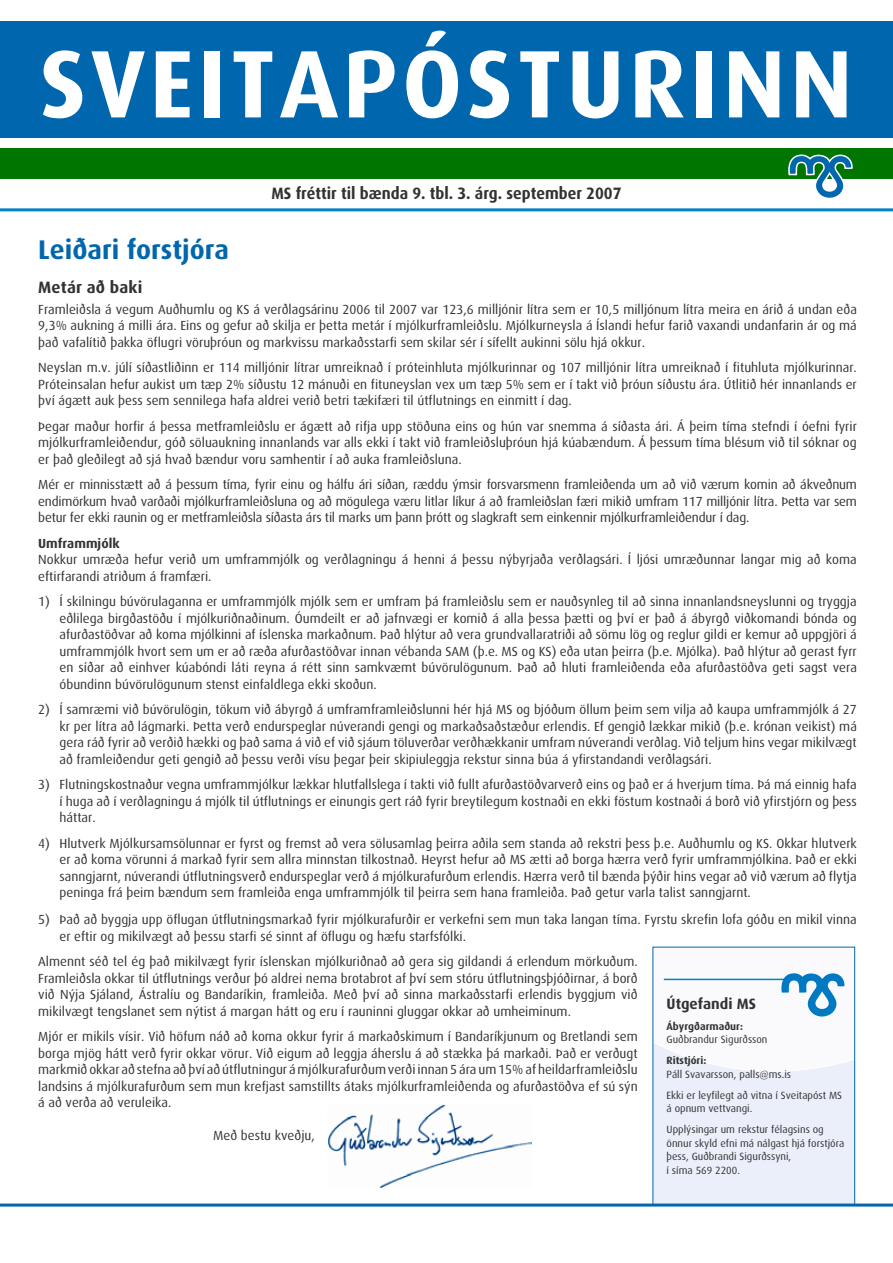
<style>
.page{position:relative;width:893px;height:1263px;background:#fff}
.page>*{position:absolute;margin:0;border:0;box-sizing:border-box;transform-origin:0 0}
.t1{font:700 96px "Dax";letter-spacing:.045em;color:#fff}
.t2{font:700 27px "Dax";color:#0066ad}
.t3{font:700 16.5px "Dax";color:#323232;scale:.95 1}
.t4{font:700 16.5px "Dax";color:#323232}
.t5{font:700 15px "Dax";color:#323232}
.t6{font:13.2px/16.5px "Dax";color:#323232;text-align:justify}
.t7{font:700 13.2px "Dax";color:#323232}
.t8{font:10.5px/21px "Dax";color:#323232}
.t9{font:700 10.5px "Dax";color:#323232}
</style>
<div class="page">
<div style="left:653px;top:947px;width:202px;height:258px;background:#ebeff9"></div>
<div style="left:0;top:148px;width:893px;height:31px;background:#007600"></div>
<hr style="left:0;top:208px;width:893px;height:3px;background:#0083c1">
<div style="left:0;top:21px;width:893px;height:116px;background:#0066ad"></div>
<svg style="left:788px;top:154px;width:65px;height:44px"></svg>
<svg style="left:653px;top:947px;width:202px;height:188px"></svg>
<hr style="left:0;top:1203px;width:893px;height:3px;background:#0066ad">
<img style="left:328px;top:1105px;width:203px;height:82px">
<h1 class="t1" style="left:40px;top:30px;width:814px">SVEITAPÓSTURINN</h1>
<p class="t3" style="left:271px;top:184px;width:370px">MS fréttir til bænda 9. tbl. 3. árg. september 2007</p>
<h2 class="t2" style="left:38px;top:235px;width:192px">Leiðari forstjóra</h2>
<p class="t4" style="left:38px;top:278px;width:106px">Metár að baki</p>
<p class="t6" style="left:38px;top:301px;width:820px">Framleiðsla á vegum Auðhumlu og KS á verðlagsárinu 2006 til 2007 var 123,6 milljónir lítra sem er 10,5 milljónum lítra meira en árið á undan eða 9,3% aukning á milli ára. Eins og gefur að skilja er þetta metár í mjólkurframleiðslu. Mjólkurneysla á Íslandi hefur farið vaxandi undanfarin ár og má það vafalítið þakka öflugri vöruþróun og markvissu markaðsstarfi sem skilar sér í sífellt aukinni sölu hjá okkur.</p>
<p class="t6" style="left:38px;top:359px;width:820px">Neyslan m.v. júlí síðastliðinn er 114 milljónir lítrar umreiknað í próteinhluta mjólkurinnar og 107 milljónir lítra umreiknað í fituhluta mjólkurinnar.<br>Próteinsalan hefur aukist um tæp 2% síðustu 12 mánuði en fitu-neyslan vex um tæp 5% sem er í takt við þróun síðustu ára. Útlitið hér innanlands er því ágætt auk þess sem sennilega hafa aldrei verið betri tækifæri til útflutnings en einmitt í dag.</p>
<p class="t6" style="left:38px;top:418px;width:820px">Þegar maður horfir á þessa metframleiðslu er ágætt að rifja upp stöðuna eins og hún var snemma á síðasta ári. Á þeim tíma stefndi í óefni fyrir mjólkurframleiðendur, góð söluaukning innanlands var alls ekki í takt við framleiðsluþróun hjá kúabændum. Á þessum tíma blésum við til sóknar og er það gleðilegt að sjá hvað bændur voru samhentir í að auka framleiðsluna.</p>
<p class="t6" style="left:38px;top:476px;width:820px">Mér er minnisstætt að á þessum tíma, fyrir einu og hálfu ári síðan, ræddu ýmsir forsvarsmenn framleiðenda um að við værum komin að ákveðnum endimörkum hvað varðaði mjólkurframleiðsluna og að mögulega væru litlar líkur á að framleiðslan færi mikið umfram 117 milljónir lítra. Þetta var sem betur fer ekki raunin og er met-framleiðsla síðasta árs til marks um þann þrótt og slagkraft sem einkennir mjólkurframleiðendur í dag.</p>
<p class="t7" style="left:38px;top:536px;width:83px">Umframmjólk</p>
<p class="t6" style="left:38px;top:551px;width:820px">Nokkur umræða hefur verið um umframmjólk og verðlagningu á henni á þessu nýbyrjaða verðlagsári. Í ljósi umræðunnar langar mig að koma eftirfarandi atriðum á framfæri.</p>
<p class="t6" style="left:60px;top:593px;width:799px;text-indent:-21px">1) Í skilningu búvörulaganna er umframmjólk mjólk sem er umfram þá framleiðslu sem er nauðsynleg til að sinna innanlandsneyslunni og tryggja eðlilega birgðastöðu í mjólkuriðnaðinum. Óumdeilt er að jafnvægi er komið á alla þessa þætti og því er það á ábyrgð viðkomandi bónda og afurðastöðvar að koma mjólkinni af íslenska markaðnum. Það hlýtur að vera grundvallaratriði að sömu lög og reglur gildi er kemur að uppgjöri á umframmjólk hvort sem um er að ræða afurðastöðvar innan vébanda SAM (þ.e. MS og KS) eða utan þeirra (þ.e. Mjólka). Það hlýtur að gerast fyrr en síðar að einhver kúabóndi láti reyna á rétt sinn samkvæmt búvörulögunum. Það að hluti framleiðenda eða afurðastöðva geti sagst vera óbundinn búvörulögunum stenst einfaldlega ekki skoðun.</p>
<p class="t6" style="left:60px;top:701px;width:799px;text-indent:-21px">2) Í samræmi við búvörulögin, tökum við ábyrgð á umframframleiðslunni hér hjá MS og bjóðum öllum þeim sem vilja að kaupa umframmjólk á 27 kr per lítra að lágmarki. Þetta verð endurspeglar núverandi gengi og markaðsaðstæður erlendis. Ef gengið lækkar mikið (þ.e. krónan veikist) má gera ráð fyrir að verðið hækki og það sama á við ef við sjáum töluverðar verðhækkanir umfram núverandi verðlag. Við teljum hins vegar mikilvægt að framleiðendur geti gengið að þessu verði vísu þegar þeir skipiuleggja rekstur sinna búa á yfirstandandi verðlagsári.</p>
<p class="t6" style="left:60px;top:776px;width:799px;text-indent:-21px">3) Flutningskostnaður vegna umframmjólkur lækkar hlutfallslega í takti við fullt afurðastöðvarverð eins og það er á hverjum tíma. Þá má einnig hafa í huga að í verðlagningu á mjólk til útflutnings er einungis gert ráð fyrir breytilegum kostnaði en ekki föstum kostnaði á borð við yfirstjórn og þess háttar.</p>
<p class="t6" style="left:60px;top:835px;width:799px;text-indent:-21px">4) Hlutverk Mjólkursamsölunnar er fyrst og fremst að vera sölusamlag þeirra aðila sem standa að rekstri þess þ.e. Auðhumlu og KS. Okkar hlutverk er að koma vörunni á markað fyrir sem allra minnstan tilkostnað. Heyrst hefur að MS ætti að borga hærra verð fyrir umframmjólkina. Það er ekki sanngjarnt, núverandi útflutningsverð endurspeglar verð á mjólkurafurðum erlendis. Hærra verð til bænda þýðir hins vegar að við værum að flytja peninga frá þeim bændum sem framleiða enga umframmjólk til þeirra sem hana framleiða. Það getur varla talist sanngjarnt.</p>
<p class="t6" style="left:60px;top:911px;width:799px;text-indent:-21px">5) Það að byggja upp öflugan útflutningsmarkað fyrir mjólkurafurðir er verkefni sem mun taka langan tíma. Fyrstu skrefin lofa góðu en mikil vinna er eftir og mikilvægt að þessu starfi sé sinnt af öflugu og hæfu starfsfólki.</p>
<p class="t6" style="left:38px;top:953px;width:601px">Almennt séð tel ég það mikilvægt fyrir íslenskan mjólkuriðnað að gera sig gildandi á erlendum mörkuðum.<br>Framleiðsla okkar til útflutnings verður þó aldrei nema brotabrot af því sem stóru útflutningsþjóðirnar, á borð við Nýja Sjáland, Ástralíu og Bandaríkin, framleiða. Með því að sinna markaðsstarfi erlendis byggjum við mikilvægt tengslanet sem nýtist á margan hátt og eru í rauninni gluggar okkar að umheiminum.</p>
<p class="t6" style="left:38px;top:1028px;width:601px">Mjór er mikils vísir. Við höfum náð að koma okkur fyrir á markaðskimum í Bandaríkjunum og Bretlandi sem borga mjög hátt verð fyrir okkar vörur. Við eigum að leggja áherslu á að stækka þá markaði. Það er verðugt markmið okkar að stefna að því að útflutningur á mjólkurafurðum verði innan 5 ára um 15% af heildarframleiðslu landsins á mjólkurafurðum sem mun krefjast samstillts átaks mjólkurframleiðenda og afurðastöðva ef sú sýn á að verða að veruleika.</p>
<p class="t6" style="left:213px;top:1127px;width:103px">Með bestu kveðju,</p>
<p class="t5" style="left:666px;top:995px;width:91px">Útgefandi MS</p>
<p class="t9" style="left:666px;top:1020px;width:78px">Ábyrg›arma›ur:</p>
<p class="t8" style="left:666px;top:1029px;width:103px">Gu›brandur Sigur›sson</p>
<p class="t9" style="left:666px;top:1055px;width:41px">Ritstjóri:</p>
<p class="t8" style="left:666px;top:1064px;width:177px">Páll Svavarsson, palls@ms.is<br>Ekki er leyfilegt a› vitna í Sveitapóst MS</p>
<p class="t8" style="left:666px;top:1098px;width:159px">á opnum vettvangi.<br>Uppl‡singar um rekstur félagsins og</p>
<p class="t8" style="left:666px;top:1136px;width:179px;line-height:13.5px">önnur skyld efni má nálgast hjá forstjóra þess, Gu›brandi Sigur›ssyni,<br>í síma 569 2200.</p>
</div>
